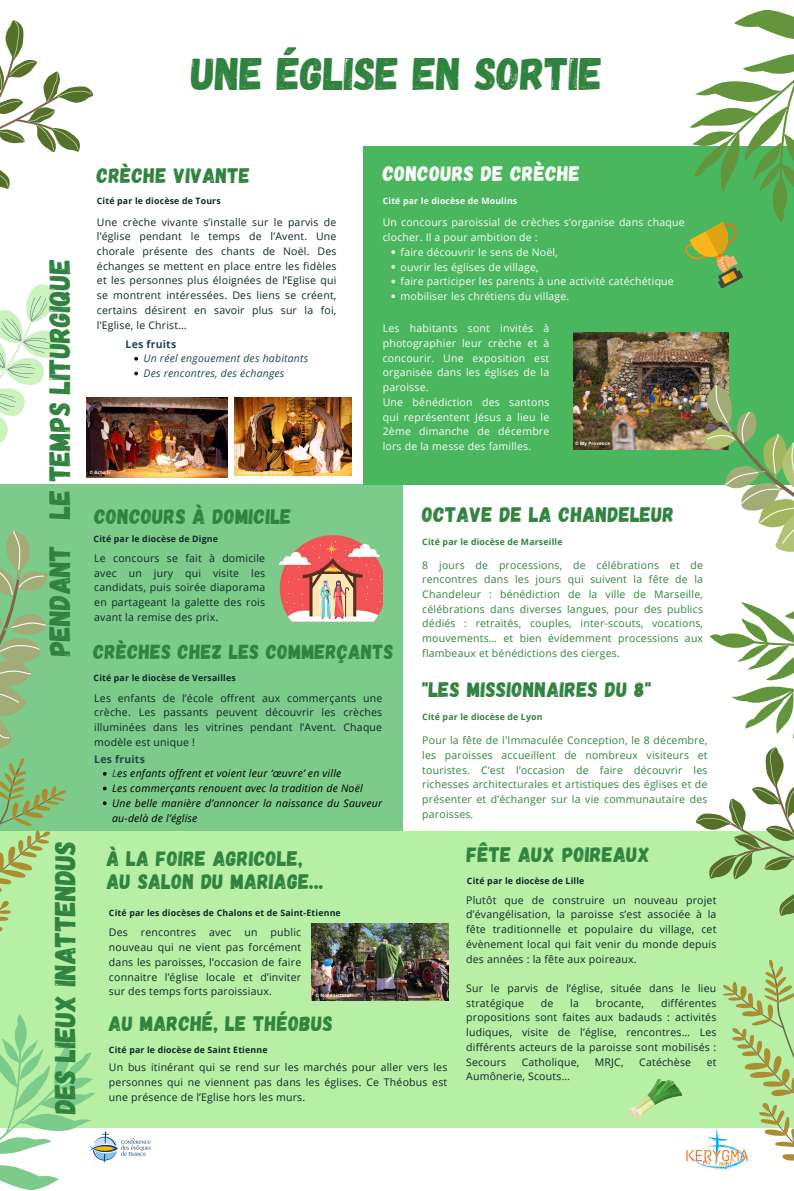
<style>
.page{position:relative;width:794px;height:1191px;background:#fff}
.page>*{position:absolute;margin:0;border:0;box-sizing:border-box;transform-origin:0 0}
.t1{font:45.5px "Gagalin";color:#30833f}
.t2{font:29.4px "Gagalin";letter-spacing:-.01em;color:#30833f}
.t3{font:29.05px "Gagalin";letter-spacing:-.01em;color:#30833f}
.t4{font:21px "Gagalin";letter-spacing:.02em;color:#30833f}
.t5{font:21px "Gagalin";letter-spacing:.02em;color:#fdfdfd}
.t6{font:20.3px "Gagalin";letter-spacing:.02em;color:#30833f}
.t7{font:10.5px/14.7px "Open Sans";letter-spacing:.02em;color:#102729;text-align:justify}
.t8{font:10.5px/14.7px "Open Sans";letter-spacing:.02em;color:#30833f;text-align:justify}
.t9{font:10.5px/14.7px "Open Sans";letter-spacing:.02em;color:#fdfdfd;text-align:justify}
.t10{font:italic 10.5px/14.7px "Open Sans";letter-spacing:.02em;color:#000}
.t11{font:italic 10.5px "Open Sans";letter-spacing:.02em;color:#1c494d}
.t12{font:700 10.5px "Open Sans";letter-spacing:.02em;color:#1c494d}
.t13{font:700 8.75px "Open Sans";letter-spacing:.02em;color:#102729}
.t14{font:700 8.75px "Open Sans";letter-spacing:.02em;color:#30833f}
.t15{font:700 8.75px "Open Sans";letter-spacing:.02em;color:#fdfdfd}
.t16{font:700 4.55px "Open Sans";letter-spacing:.02em;color:#fff}
.s1{color:#1c494d}
</style>
<div class="page">
<svg style="left:0;top:284px;width:60px;height:159px"></svg>
<div style="left:0;top:831px;width:794px;height:297px;background:#b7efa4"></div>
<div style="left:0;top:484px;width:402px;height:347px;background:#7ccb8a"></div>
<svg style="left:0;top:20px;width:94px;height:169px"></svg>
<svg style="left:0;top:530px;width:66px;height:402px"></svg>
<div style="left:363px;top:146px;width:431px;height:339px;background:#4ab65d"></div>
<svg style="left:720px;top:959px;width:74px;height:211px"></svg>
<svg style="left:696px;top:747px;width:98px;height:169px"></svg>
<svg style="left:279px;top:535px;width:104px;height:86px;background:#d48c7c"></svg>
<img style="left:573px;top:332px;width:156px;height:117px">
<svg style="left:685px;top:9px;width:109px;height:280px"></svg>
<img style="left:235px;top:398px;width:117px;height:78px">
<img style="left:87px;top:398px;width:140px;height:79px">
<img style="left:311px;top:923px;width:137px;height:77px">
<svg style="left:699px;top:368px;width:95px;height:370px"></svg>
<img style="left:96px;top:1131px;width:55px;height:32px">
<svg style="left:0;top:1014px;width:96px;height:176px"></svg>
<img style="left:686px;top:1128px;width:62px;height:41px">
<svg style="left:628px;top:1079px;width:54px;height:40px"></svg>
<svg style="left:391px;top:250px;width:4px;height:4px"></svg>
<svg style="left:391px;top:265px;width:4px;height:4px"></svg>
<svg style="left:391px;top:280px;width:4px;height:3px"></svg>
<svg style="left:391px;top:294px;width:4px;height:4px"></svg>
<svg style="left:103px;top:772px;width:4px;height:3px"></svg>
<svg style="left:103px;top:786px;width:4px;height:4px"></svg>
<svg style="left:103px;top:801px;width:4px;height:4px"></svg>
<svg style="left:134px;top:357px;width:4px;height:3px"></svg>
<svg style="left:134px;top:371px;width:4px;height:4px"></svg>
<p class="t1" style="left:191px;top:44px;width:413px">UNE ÉGLISE EN SORTIE</p>
<p class="t2" style="left:41px;top:656px;width:399px;rotate:-90deg">PENDANT LE TEMPS LITURGIQUE</p>
<p class="t3" style="left:46px;top:1114px;width:275px;rotate:-90deg">DES LIEUX INATTENDUS</p>
<p class="t4" style="left:97px;top:162px;width:155px">CRÈCHE VIVANTE</p>
<p class="t13" style="left:97px;top:194px;width:125px">Cité par le diocèse de Tours</p>
<p class="t7" style="left:97px;top:214px;width:241px">Une crèche vivante s’installe sur le parvis de l’église pendant le temps de l’Avent. Une chorale présente des chants de Noël. Des échanges se mettent en place entre les fidèles et les personnes plus éloignées de l’Eglise qui se montrent intéressées. Des liens se créent, certains désirent en savoir plus sur la foi, l’Eglise, le Christ…</p>
<p class="t11" style="left:143px;top:351px;width:166px">Un réel engouement des habitants</p>
<p class="t11" style="left:143px;top:366px;width:142px">Des rencontres, des échanges</p>
<p class="t12" style="left:126px;top:336px;width:52px">Les fruits</p>
<p class="t16" style="left:89px;top:469px;width:23px">© Actu.fr</p>
<p class="t16" style="left:238px;top:469px;width:50px">© Diocèse de Vannes</p>
<p class="t5" style="left:383px;top:160px;width:199px">CONCOURS DE CRÈCHE</p>
<p class="t15" style="left:383px;top:194px;width:136px">Cité par le diocèse de Moulins</p>
<p class="t9" style="left:383px;top:215px;width:303px">Un concours paroissial de crèches s’organise dans chaque clocher. Il a pour ambition de :</p>
<p class="t9" style="left:400px;top:244px;width:159px">faire découvrir le sens de Noël,</p>
<p class="t9" style="left:400px;top:259px;width:140px">ouvrir les églises de village,</p>
<p class="t9" style="left:400px;top:274px;width:275px">faire participer les parents à une activité catéchétique</p>
<p class="t9" style="left:400px;top:288px;width:170px">mobiliser les chrétiens du village.</p>
<p class="t9" style="left:383px;top:321px;width:168px">Les habitants sont invités à photographier leur crèche et à concourir. Une exposition est organisée dans les églises de la paroisse.</p>
<p class="t9" style="left:383px;top:394px;width:168px">Une bénédiction des santons qui représentent Jésus a lieu le 2ème dimanche de décembre lors de la messe des familles.</p>
<p class="t16" style="left:575px;top:440px;width:37px">© My Provence</p>
<p class="t4" style="left:95px;top:502px;width:198px">CONCOURS À DOMICILE</p>
<p class="t4" style="left:422px;top:501px;width:254px">OCTAVE DE LA CHANDELEUR</p>
<p class="t14" style="left:422px;top:535px;width:142px">Cité par le diocèse de Marseille</p>
<p class="t8" style="left:422px;top:557px;width:282px">8 jours de processions, de célébrations et de rencontres dans les jours qui suivent la fête de la Chandeleur : bénédiction de la ville de Marseille, célébrations dans diverses langues, pour des publics dédiés : retraités, couples, inter-scouts, vocations, mouvements… et bien évidemment processions aux flambeaux et bénédictions des cierges.</p>
<p class="t13" style="left:94px;top:533px;width:126px">Cité par le diocèse de Digne</p>
<p class="t7" style="left:94px;top:550px;width:172px">Le concours se fait à domicile avec un jury qui visite les candidats, puis soirée diaporama en partageant la galette des rois avant la remise des prix.</p>
<p class="t6" style="left:94px;top:638px;width:301px">CRÈCHES CHEZ LES COMMERÇANTS</p>
<p class="t7" style="left:94px;top:690px;width:289px">Les enfants de l’école offrent aux commerçants une crèche. Les passants peuvent découvrir les crèches illuminées dans les vitrines pendant l’Avent. Chaque modèle est unique !</p>
<p class="t10" style="left:112px;top:766px;width:231px"><span class="s1">L</span>es enfants offrent et voient leur ‘œuvre’ en ville</p>
<p class="t10" style="left:112px;top:780px;width:252px">Les commerçants renouent avec la tradition de Noël</p>
<p class="t10" style="left:112px;top:795px;width:272px">Une belle manière d’annoncer la naissance du Sauveur au-delà de l’église</p>
<p class="t13" style="left:94px;top:671px;width:144px">Cité par le diocèse de Versailles</p>
<p class="t4" style="left:422px;top:676px;width:230px">"LES MISSIONNAIRES DU 8"</p>
<p class="t8" style="left:422px;top:732px;width:287px">Pour la fête de l'Immaculée Conception, le 8 décembre, les paroisses accueillent de nombreux visiteurs et touristes. C’est l’occasion de faire découvrir les richesses architecturales et artistiques des églises et de présenter et d’échanger sur la vie communautaire des paroisses.</p>
<p class="t14" style="left:422px;top:710px;width:122px">Cité par le diocèse de Lyon</p>
<p class="t12" style="left:94px;top:751px;width:52px">Les fruits</p>
<p class="t4" style="left:107px;top:845px;width:198px">À LA FOIRE AGRICOLE,</p>
<p class="t4" style="left:107px;top:868px;width:218px">AU SALON DU MARIAGE...</p>
<p class="t13" style="left:109px;top:906px;width:233px">Cité par les diocèses de Chalons et de Saint-Etienne</p>
<p class="t7" style="left:109px;top:925px;width:194px">Des rencontres avec un public nouveau qui ne vient pas forcément dans les paroisses, l’occasion de faire connaitre l’église locale et d’inviter sur des temps forts paroissiaux.</p>
<p class="t16" style="left:315px;top:991px;width:37px">© Nord Littoral</p>
<p class="t4" style="left:109px;top:1010px;width:225px">AU MARCHÉ, LE THÉOBUS</p>
<p class="t13" style="left:109px;top:1043px;width:160px">Cité par le diocèse de Saint Etienne</p>
<p class="t7" style="left:109px;top:1059px;width:340px">Un bus itinérant qui se rend sur les marchés pour aller vers les personnes qui ne viennent pas dans les églises. Ce Théobus est une présence de l’Eglise hors les murs.</p>
<p class="t4" style="left:467px;top:840px;width:185px">FÊTE AUX POIREAUX</p>
<p class="t13" style="left:467px;top:874px;width:119px">Cité par le diocèse de Lille</p>
<p class="t7" style="left:466px;top:892px;width:252px">Plutôt que de construire un nouveau projet d’évangélisation, la paroisse s’est associée à la fête traditionnelle et populaire du village, cet évènement local qui fait venir du monde depuis des années : la fête aux poireaux.</p>
<p class="t7" style="left:466px;top:980px;width:252px">Sur le parvis de l’église, située dans le lieu stratégique</p>
<p class="t7" style="left:466px;top:995px;width:252px;text-indent:195px">différentes propositions sont faites aux badauds : activités ludiques, visite de l’église, rencontres… Les différents acteurs de la paroisse sont mobilisés :<br>Secours</p>
<p class="t7" style="left:541px;top:995px;width:14px">de</p>
<p class="t7" style="left:570px;top:995px;width:10px">la</p>
<p class="t7" style="left:596px;top:995px;width:50px">brocante,</p>
<p class="t7" style="left:522px;top:1054px;width:59px">Catholique,</p>
<p class="t7" style="left:595px;top:1054px;width:30px">MRJC,</p>
<p class="t7" style="left:639px;top:1054px;width:53px">Catéchèse</p>
<p class="t7" style="left:707px;top:1054px;width:11px">et</p>
<p class="t7" style="left:466px;top:1068px;width:105px">Aumônerie, Scouts…</p>
</div>
